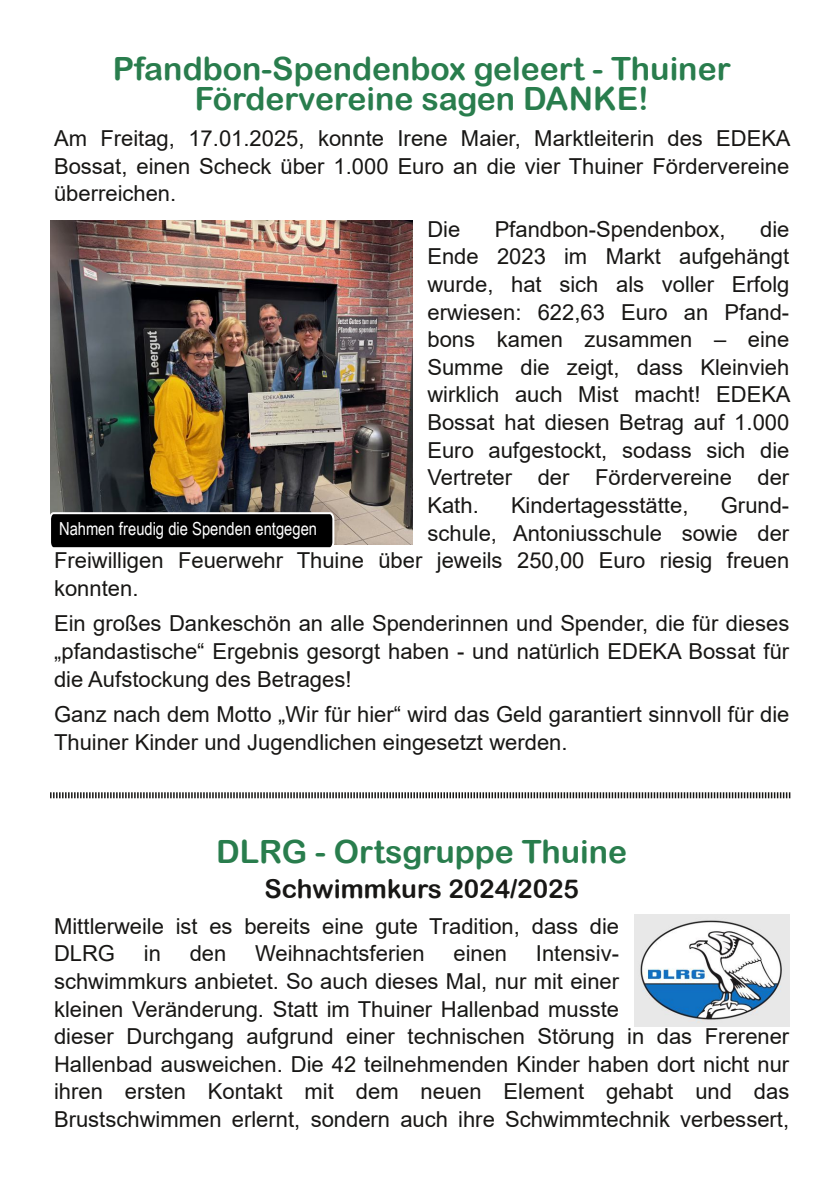
<style>
.page{position:relative;width:840px;height:1191px;background:#fff}
.page>*{position:absolute;margin:0;border:0;box-sizing:border-box;transform-origin:0 0}
.t1{font:32px/30px "Arial Rounded MT Bold";color:#297d4d;text-align:center}
.t2{font:26px "Arial Rounded MT Bold";color:#181715}
.t3{font:22px/27.6px "Arial";color:#181715;text-align:justify}
.t4{font:18px "Arial Narrow";color:#fff}
</style>
<div class="page">
<img style="left:50px;top:220px;width:362px;height:324px">
<svg style="left:50px;top:511px;width:285px;height:37px;background:#181818"></svg>
<svg style="left:50px;top:792px;width:740px;height:6px"></svg>
<img style="left:634px;top:914px;width:155px;height:112px">
<h1 class="t1" style="left:113px;top:54px;width:619px">Pfandbon-Spendenbox geleert - Thuiner<br>Fördervereine sagen DANKE!</h1>
<p class="t3" style="left:54px;top:125px;width:737px">Am Freitag, 17.01.2025, konnte Irene Maier, Marktleiterin des EDEKA Bossat, einen Scheck über 1.000 Euro an die vier Thuiner Fördervereine überreichen.</p>
<p class="t3" style="left:427px;top:215px;width:34px">Die</p>
<p class="t3" style="left:494px;top:215px;width:232px">Pfandbon-Spendenbox,</p>
<p class="t3" style="left:427px;top:215px;width:364px;text-indent:332px">die Ende 2023 im Markt aufgehängt wurde, hat sich als voller Erfolg erwiesen: 622,63 Euro an Pfand&shy;bons kamen zusammen – eine Summe die zeigt, dass Kleinvieh wirklich auch Mist macht! EDEKA Bossat hat diesen Betrag auf 1.000<br>Euro aufgestockt, sodass sich die Vertreter der Fördervereine der Kath.</p>
<p class="t3" style="left:510px;top:491px;width:179px">Kindertagesstätte,</p>
<p class="t3" style="left:720px;top:491px;width:70px">Grund-</p>
<p class="t3" style="left:427px;top:519px;width:363px">schule, Antoniusschule sowie der</p>
<p class="t3" style="left:54px;top:546px;width:736px">Freiwilligen Feuerwehr Thuine über jeweils 250,00 Euro riesig freuen</p>
<p class="t3" style="left:54px;top:574px;width:86px">konnten.</p>
<p class="t3" style="left:54px;top:610px;width:736px">Ein großes Dankeschön an alle Spenderinnen und Spender, die für dieses „pfandastische“ Ergebnis gesorgt haben - und natürlich EDEKA Bossat für die Aufstockung des Betrages!</p>
<p class="t3" style="left:54px;top:700px;width:736px">Ganz nach dem Motto „Wir für hier“ wird das Geld garantiert sinnvoll für die<br>Thuiner Kinder und Jugendlichen eingesetzt werden.</p>
<p class="t4" style="left:59px;top:518px;width:259px">Nahmen freudig die Spenden entgegen</p>
<h1 class="t1" style="left:216px;top:836px;width:412px">DLRG - Ortsgruppe Thuine</h1>
<p class="t2" style="left:264px;top:873px;width:316px">Schwimmkurs 2024/2025</p>
<p class="t3" style="left:54px;top:912px;width:566px">Mittlerweile ist es bereits eine gute Tradition, dass die<br>DLRG</p>
<p class="t3" style="left:144px;top:940px;width:19px">in</p>
<p class="t3" style="left:189px;top:940px;width:38px">den</p>
<p class="t3" style="left:255px;top:940px;width:171px">Weihnachtsferien</p>
<p class="t3" style="left:453px;top:940px;width:55px">einen</p>
<p class="t3" style="left:54px;top:940px;width:736px;text-align:left;text-indent:481px">Intensiv-<br>schwimmkurs anbietet. So auch dieses Mal, nur mit einer<br>kleinen Veränderung. Statt im Thuiner Hallenbad musste<br>dieser Durchgang aufgrund einer technischen Störung in das Frerener Hallenbad ausweichen. Die 42 teilnehmenden Kinder haben dort nicht nur ihren ersten Kontakt mit dem neuen Element gehabt und das Brustschwimmen erlernt, sondern auch ihre Schwimmtechnik verbessert,</p>
</div>
